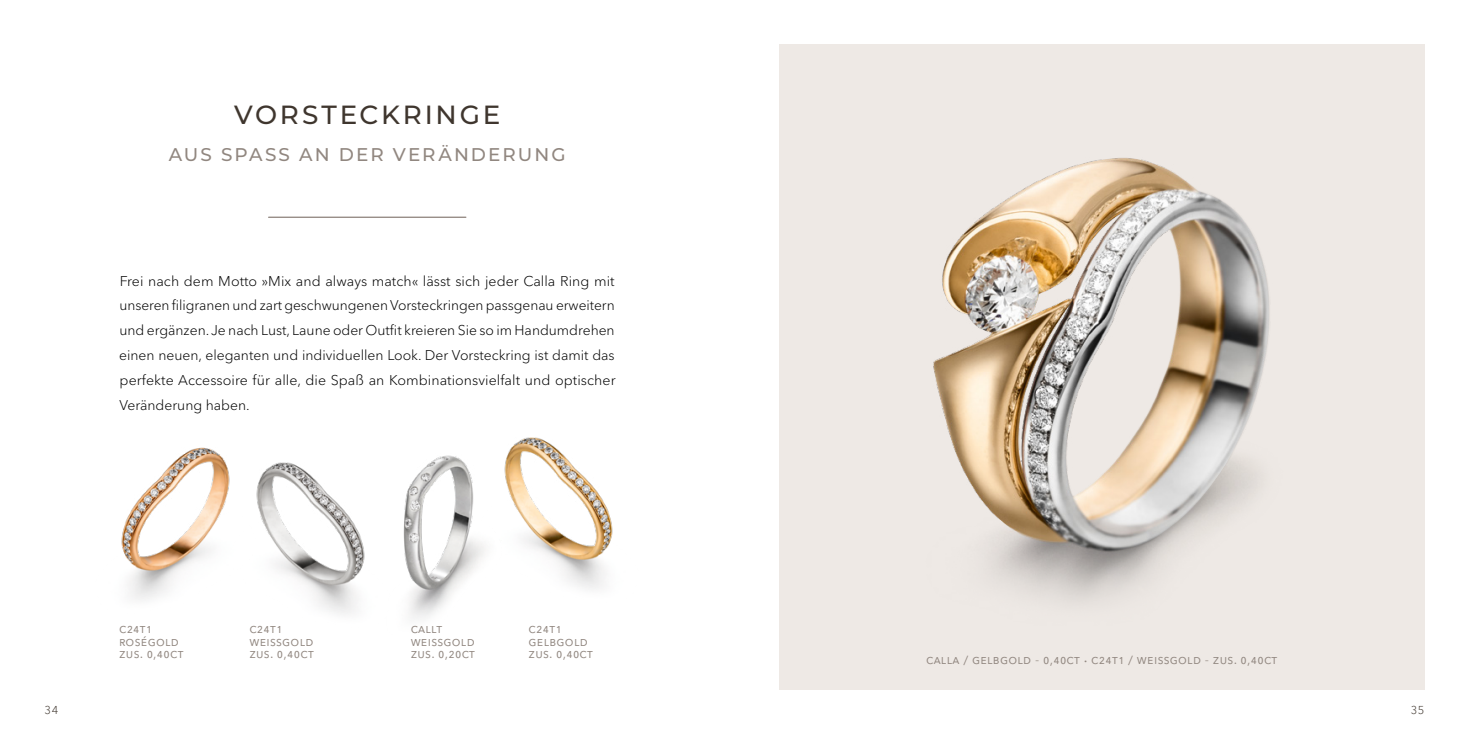
<style>
.page{position:relative;width:1469px;height:735px;background:#fff}
.page>*{position:absolute;margin:0;border:0;box-sizing:border-box;transform-origin:0 0}
.HL{font:500 26.25px "Montserrat";letter-spacing:.105em;color:#3f362e}
.SL_1{font:500 18.38px "Montserrat";letter-spacing:.115em;color:#918780}
.Lesetext_NEU{font:300 14px/24.8px "Avenir Next LT Pro";letter-spacing:.005em;color:#000;text-align:justify}
.Produktbeschreibung_Linksbündig{font:13.12px "Avenir Next";letter-spacing:.02em;color:#918780}
.Produktbeschreibung_mittig{font:13.12px "Avenir Next";letter-spacing:.02em;color:#918780}
.t1{font:300 11.38px "Avenir Next LT Pro";color:#3f362e}
.s1{font-family:"Montserrat";font-weight:500}
</style>
<div class="page">
<div style="left:779px;top:45px;width:645px;height:645px;background:#eee9e5"></div>
<img style="left:933px;top:158px;width:336px;height:394px">
<img style="left:419px;top:455px;width:30px;height:163px">
<img style="left:121px;top:447px;width:80px;height:153px">
<img style="left:201px;top:447px;width:218px;height:172px">
<img style="left:449px;top:437px;width:164px;height:160px">
<hr style="left:269px;top:216px;width:197px;height:2px;background:#918780">
<p class="HL" style="left:234px;top:96px;width:267px">VORSTECKRINGE</p>
<p class="SL_1" style="left:169px;top:142px;width:398px">AUS SPASS AN DER VERÄNDERUNG</p>
<p class="Lesetext_NEU" style="left:119px;top:268px;width:498px">Frei nach dem Motto »Mix and always match« lässt sich jeder Calla Ring mit unseren filigranen und zart geschwungenen Vorsteckringen passgenau erweitern und ergänzen. Je nach Lust, Laune oder Outfit kreieren Sie so im Handumdrehen einen neuen, eleganten und individuellen Look. Der Vorsteckring ist damit das perfekte Accessoire für alle, die Spaß an Kombinationsvielfalt und optischer Veränderung haben.</p>
<p class="Produktbeschreibung_Linksbündig" style="left:119px;top:617px;width:35px">c24t1</p>
<p class="Produktbeschreibung_Linksbündig" style="left:119px;top:629px;width:61px">roségold</p>
<p class="Produktbeschreibung_Linksbündig" style="left:119px;top:642px;width:66px">zus. 0,40ct</p>
<p class="Produktbeschreibung_Linksbündig" style="left:249px;top:617px;width:35px">c24t1</p>
<p class="Produktbeschreibung_Linksbündig" style="left:249px;top:629px;width:66px">weissgold</p>
<p class="Produktbeschreibung_Linksbündig" style="left:249px;top:642px;width:66px">zus. 0,40ct</p>
<p class="Produktbeschreibung_Linksbündig" style="left:410px;top:617px;width:33px">callt</p>
<p class="Produktbeschreibung_Linksbündig" style="left:410px;top:629px;width:66px">weissgold</p>
<p class="Produktbeschreibung_Linksbündig" style="left:410px;top:642px;width:66px">zus. 0,20ct</p>
<p class="Produktbeschreibung_Linksbündig" style="left:528px;top:617px;width:35px">c24t1</p>
<p class="Produktbeschreibung_Linksbündig" style="left:528px;top:629px;width:61px">gelbgold</p>
<p class="Produktbeschreibung_Linksbündig" style="left:528px;top:642px;width:66px">zus. 0,40ct</p>
<p class="Produktbeschreibung_mittig" style="left:926px;top:648px;width:353px">calla / gelbgold - 0,40ct <span class="s1">·</span> c24t1 / weissgold - zus. 0,40ct</p>
<p class="t1" style="left:45px;top:702px;width:15px">34</p>
<p class="t1" style="left:1410px;top:702px;width:15px">35</p>
</div>
